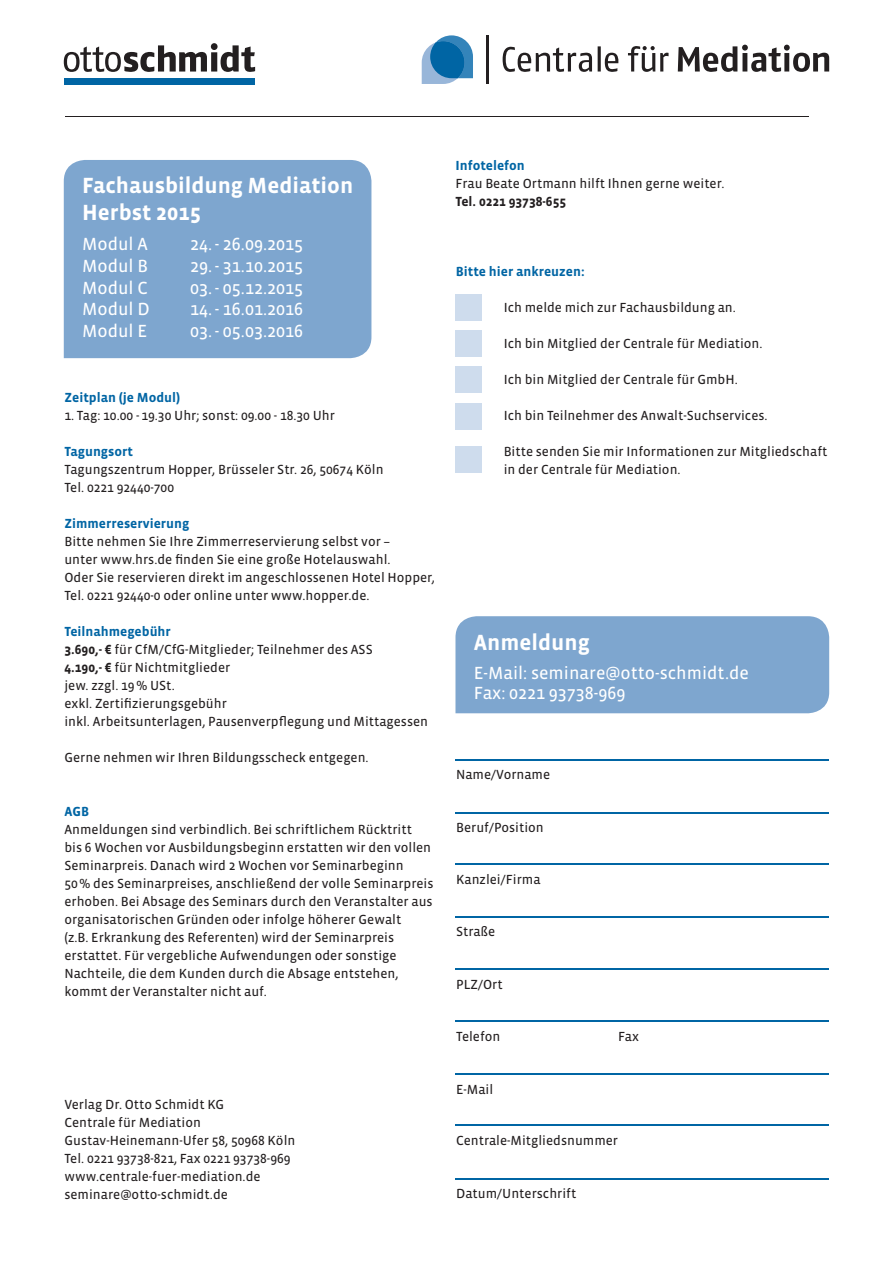
<style>
.page{position:relative;width:893px;height:1263px;background:#fff}
.page>*{position:absolute;margin:0;border:0;box-sizing:border-box;transform-origin:0 0}
.t1{font:700 22.5px/27px "Vista Sans OT";color:#fff}
.t2{font:18px/19.5px "Vista Sans OT";color:#fff}
.t3{font:13.5px/18px "Vista Sans OT";color:#231f20}
.t4{font:700 13.5px "Vista Sans OT";color:#0065a4}
.t5{font:700 13.5px "Vista Sans OT";color:#231f20}
.s1{font-weight:700;color:#0065a4}
.s2{font-weight:700}
</style>
<div class="page">
<div style="left:64px;top:160px;width:307px;height:198px;background:#7ea6cf"></div>
<div style="left:455px;top:616px;width:374px;height:97px;background:#7ea6cf"></div>
<div style="left:455px;top:295px;width:27px;height:26px;background:#cedced"></div>
<div style="left:455px;top:331px;width:27px;height:26px;background:#cedced"></div>
<div style="left:455px;top:367px;width:27px;height:26px;background:#cedced"></div>
<div style="left:455px;top:403px;width:27px;height:26px;background:#cedced"></div>
<div style="left:455px;top:447px;width:27px;height:26px;background:#cedced"></div>
<hr style="left:455px;top:759px;width:373px;height:1px;background:#0065a4">
<hr style="left:455px;top:812px;width:373px;height:1px;background:#0065a4">
<hr style="left:455px;top:864px;width:373px;height:1px;background:#0065a4">
<hr style="left:455px;top:916px;width:373px;height:1px;background:#0065a4">
<hr style="left:455px;top:968px;width:373px;height:2px;background:#0065a4">
<hr style="left:455px;top:1021px;width:373px;height:1px;background:#0065a4">
<hr style="left:455px;top:1073px;width:373px;height:1px;background:#0065a4">
<hr style="left:455px;top:1125px;width:373px;height:1px;background:#0065a4">
<hr style="left:455px;top:1178px;width:373px;height:1px;background:#0065a4">
<svg style="left:64px;top:43px;width:191px;height:29px"></svg>
<div style="left:64px;top:78px;width:191px;height:6px;background:#0065a4"></div>
<hr style="left:66px;top:116px;width:743px;height:1px;background:#231f20">
<hr style="left:487px;top:35px;width:2px;height:49px;background:#231f20">
<svg style="left:422px;top:35px;width:51px;height:49px"></svg>
<svg style="left:503px;top:45px;width:326px;height:27px"></svg>
<h1 class="t1" style="left:82px;top:172px;width:273px">Fachausbildung Mediation<br>Herbst 2015</h1>
<h2 class="t2" style="left:82px;top:235px;width:67px">Modul A</h2>
<h2 class="t2" style="left:190px;top:235px;width:114px">24. - 26.09.2015</h2>
<h2 class="t2" style="left:82px;top:257px;width:67px">Modul B</h2>
<h2 class="t2" style="left:190px;top:257px;width:114px">29. - 31.10.2015</h2>
<h2 class="t2" style="left:82px;top:278px;width:67px">Modul C</h2>
<h2 class="t2" style="left:190px;top:278px;width:114px">03. - 05.12.2015</h2>
<h2 class="t2" style="left:82px;top:300px;width:69px">Modul D</h2>
<h2 class="t2" style="left:190px;top:300px;width:114px">14. - 16.01.2016</h2>
<h2 class="t2" style="left:82px;top:321px;width:67px">Modul E</h2>
<h2 class="t2" style="left:190px;top:321px;width:114px">03. - 05.03.2016</h2>
<p class="t4" style="left:64px;top:390px;width:117px">Zeitplan (je Modul)</p>
<p class="t3" style="left:64px;top:406px;width:272px">1. Tag: 10.00 - 19.30 Uhr; sonst: 09.00 - 18.30 Uhr</p>
<p class="t4" style="left:64px;top:444px;width:70px">Tagungsort</p>
<p class="t3" style="left:64px;top:460px;width:321px">Tagungszentrum Hopper, Brüsseler Str. 26, 50674 Köln<br>Tel. 0221 92440-700</p>
<p class="t4" style="left:64px;top:516px;width:126px">Zimmerreservierung</p>
<p class="t3" style="left:64px;top:532px;width:372px">Bitte nehmen Sie Ihre Zimmerreservierung selbst vor –<br>unter www.hrs.de finden Sie eine große Hotelauswahl.<br>Oder Sie reservieren direkt im angeschlossenen Hotel Hopper, Tel. 0221 92440-0 oder online unter www.hopper.de.</p>
<p class="t3" style="left:64px;top:622px;width:365px"><span class="s1">Teilnahmegebühr<br></span><span class="s2">3.690,- €</span> für CfM/CfG-Mitglieder; Teilnehmer des ASS<br><span class="s2">4.190,- €</span> für Nichtmitglieder<br>jew. zzgl. 19 % USt.<br>exkl. Zertifizierungsgebühr<br>inkl. Arbeitsunterlagen, Pausenverpflegung und Mittagessen</p>
<p class="t3" style="left:64px;top:748px;width:306px">Gerne nehmen wir Ihren Bildungsscheck entgegen.</p>
<p class="t4" style="left:64px;top:804px;width:26px">AGB</p>
<p class="t3" style="left:64px;top:820px;width:371px">Anmeldungen sind verbindlich. Bei schriftlichem Rücktritt<br>bis 6 Wochen vor Ausbildungsbeginn erstatten wir den vollen Seminarpreis. Danach wird 2 Wochen vor Seminarbeginn<br>50 % des Seminarpreises, anschließend der volle Seminarpreis erhoben. Bei Absage des Seminars durch den Veranstalter aus organisatorischen Gründen oder infolge höherer Gewalt<br>(z.B. Erkrankung des Referenten) wird der Seminarpreis erstattet. Für vergebliche Aufwendungen oder sonstige Nachteile, die dem Kunden durch die Absage entstehen, kommt der Veranstalter nicht auf.</p>
<p class="t3" style="left:64px;top:1096px;width:232px">Verlag Dr. Otto Schmidt KG<br>Centrale für Mediation<br>Gustav-Heinemann-Ufer 58, 50968 Köln<br>Tel. 0221 93738-821, Fax 0221 93738-969 www.centrale-fuer-mediation.de seminare@otto-schmidt.de</p>
<p class="t4" style="left:455px;top:159px;width:71px">Infotelefon</p>
<p class="t3" style="left:455px;top:175px;width:270px">Frau Beate Ortmann hilft Ihnen gerne weiter.</p>
<p class="t5" style="left:455px;top:195px;width:112px">Tel. 0221 93738-655</p>
<p class="t4" style="left:456px;top:264px;width:130px">Bitte hier ankreuzen:</p>
<p class="t3" style="left:504px;top:298px;width:234px">Ich melde mich zur Fachausbildung an.</p>
<p class="t3" style="left:504px;top:334px;width:260px">Ich bin Mitglied der Centrale für Mediation.</p>
<p class="t3" style="left:504px;top:370px;width:236px">Ich bin Mitglied der Centrale für GmbH.</p>
<p class="t3" style="left:504px;top:406px;width:265px">Ich bin Teilnehmer des Anwalt-Suchservices.</p>
<p class="t3" style="left:504px;top:442px;width:325px">Bitte senden Sie mir Informationen zur Mitgliedschaft in der Centrale für Mediation.</p>
<h1 class="t1" style="left:474px;top:629px;width:117px">Anmeldung</h1>
<h2 class="t2" style="left:474px;top:664px;width:277px">E-Mail: seminare@otto-schmidt.de<br>Fax: 0221 93738-969</h2>
<p class="t3" style="left:456px;top:766px;width:96px">Name/Vorname</p>
<p class="t3" style="left:456px;top:819px;width:89px">Beruf/Position</p>
<p class="t3" style="left:456px;top:871px;width:86px">Kanzlei/Firma</p>
<p class="t3" style="left:456px;top:923px;width:41px">Straße</p>
<p class="t3" style="left:456px;top:975px;width:48px">PLZ/Ort</p>
<p class="t3" style="left:456px;top:1028px;width:46px">Telefon</p>
<p class="t3" style="left:618px;top:1028px;width:22px">Fax</p>
<p class="t3" style="left:456px;top:1080px;width:39px">E-Mail</p>
<p class="t3" style="left:456px;top:1132px;width:163px">Centrale-Mitgliedsnummer</p>
<p class="t3" style="left:456px;top:1185px;width:122px">Datum/Unterschrift</p>
</div>
